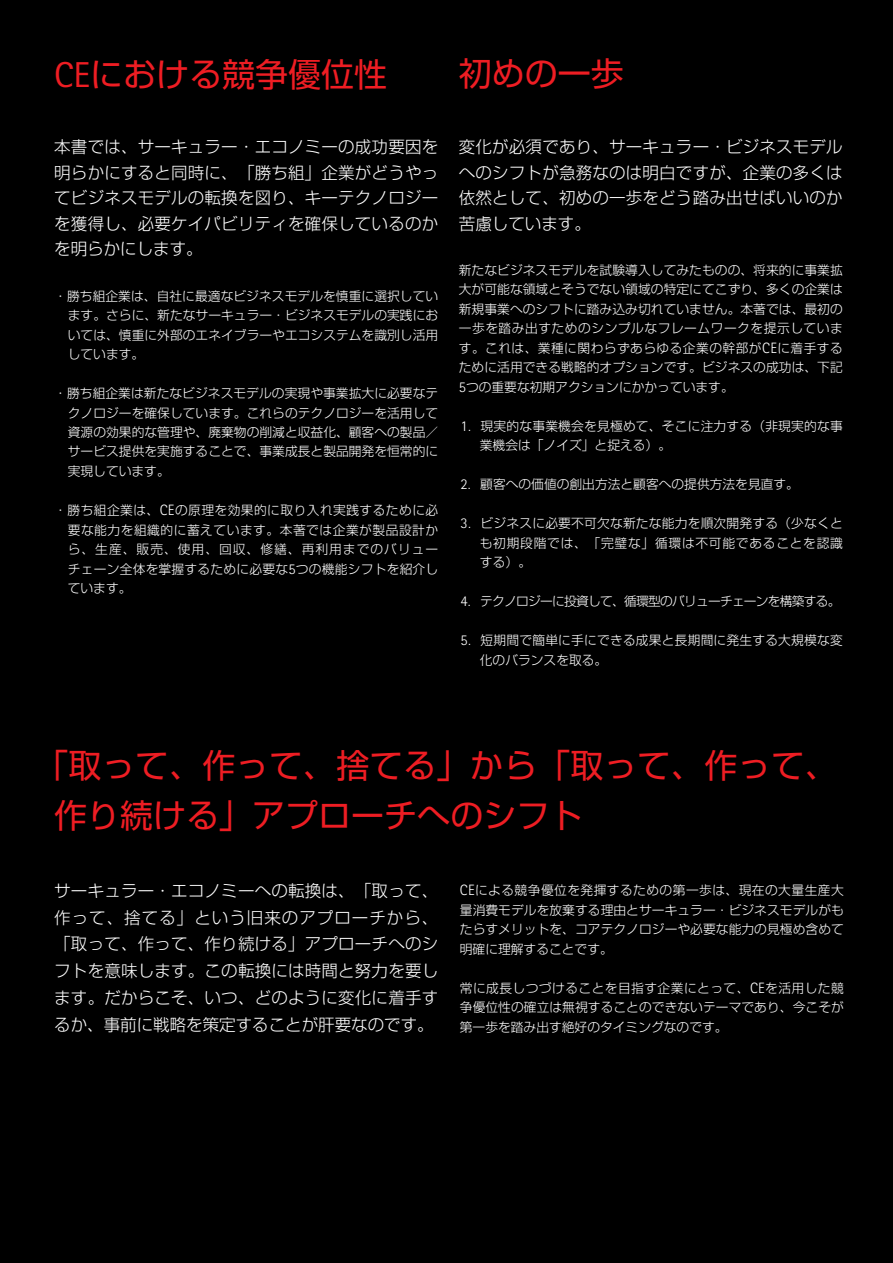
<style>
.page{position:relative;width:893px;height:1263px;background:#000}
.page>*{position:absolute;margin:0;border:0;box-sizing:border-box;transform-origin:0 0}
.t1{font:33px/49.5px "Shin Go Pro";color:#ee1d23}
.t2{font:300 16.5px/25.5px "Shin Go Pro";letter-spacing:.01em;color:#fff;text-align:justify}
.t3{font:300 12.75px/19.5px "Shin Go Pro";letter-spacing:.005em;color:#fff;text-align:justify}
.t4{font:300 12.75px "Shin Go Pro";letter-spacing:-.06em;color:#fff}
.s1{font-family:"Rotis Sans Seriffor ACN";font-size:36px}
.s2{font-family:"Rotis Sans Seriffor ACN";font-size:15px}
</style>
<div class="page">
<h1 class="t1" style="left:54px;top:46px;width:334px"><span class="s1">CE</span>における競争優位性</h1>
<p class="t2" style="left:54px;top:132px;width:385px">本書では、サーキュラー・エコノミーの成功要因を明らかにすると同時に、「勝ち組」企業がどうやってビジネスモデルの転換を図り、キーテクノロジーを獲得し、必要ケイパビリティを確保しているのかを明らかにします。</p>
<p class="t3" style="left:68px;top:284px;width:372px;text-indent:-14px">・勝ち組企業は、自社に最適なビジネスモデルを慎重に選択しています。さらに、新たなサーキュラー・ビジネスモデルの実践においては、慎重に外部のエネイブラーやエコシステムを識別し活用しています。</p>
<p class="t3" style="left:68px;top:382px;width:372px;text-indent:-14px">・勝ち組企業は新たなビジネスモデルの実現や事業拡大に必要なテクノロジーを確保しています。これらのテクノロジーを活用して資源の効果的な管理や、廃棄物の削減と収益化、顧客への製品／サービス提供を実施することで、事業成長と製品開発を恒常的に実現しています。</p>
<p class="t3" style="left:68px;top:499px;width:372px;text-indent:-13px">・勝ち組企業は、<span class="s2">CE</span>の原理を効果的に取り入れ実践するために必要な能力を組織的に蓄えています。本著では企業が製品設計から、生産、販売、使用、回収、修繕、再利用までのバリューチェーン全体を掌握するために必要な<span class="s2">5</span>つの機能シフトを紹介しています。</p>
<h1 class="t1" style="left:459px;top:45px;width:166px">初めの一歩</h1>
<p class="t2" style="left:459px;top:132px;width:385px">変化が必須であり、サーキュラー・ビジネスモデルへのシフトが急務なのは明白ですが、企業の多くは依然として、初めの一歩をどう踏み出せばいいのか苦慮しています。</p>
<p class="t3" style="left:459px;top:259px;width:386px">新たなビジネスモデルを試験導入してみたものの、将来的に事業拡大が可能な領域とそうでない領域の特定にてこずり、多くの企業は新規事業へのシフトに踏み込み切れていません。本著では、最初の一歩を踏み出すためのシンプルなフレームワークを提示しています。これは、業種に関わらずあらゆる企業の幹部が<span class="s2">CE</span>に着手するために活用できる戦略的オプションです。ビジネスの成功は、下記<span class="s2">5</span>つの重要な初期アクションにかかっています。</p>
<p class="t3" style="left:480px;top:415px;width:364px;text-indent:-20px"><span class="s2">1</span>．現実的な事業機会を見極めて、そこに注力する（非現実的な事業機会は「ノイズ」と捉える）。</p>
<p class="t3" style="left:460px;top:473px;width:340px"><span class="s2">2</span>．顧客への価値の創出方法と顧客への提供方法を見直す。</p>
<p class="t3" style="left:480px;top:512px;width:365px;text-indent:-20px"><span class="s2">3</span>．ビジネスに必要不可欠な新たな能力を順次開発する（少なくとも初期段階では、「完璧な」循環は不可能であることを認識する）。</p>
<p class="t4" style="left:460px;top:591px;width:382px"><span class="s2">4</span>．テクノロジーに投資して、循環型のバリューチェーンを構築する。</p>
<p class="t3" style="left:480px;top:629px;width:364px;text-indent:-20px"><span class="s2">5</span>．短期間で簡単に手にできる成果と長期間に発生する大規模な変化のバランスを取る。</p>
<h1 class="t1" style="left:54px;top:737px;width:785px;text-indent:-19px">「取って、作って、捨てる」から「取って、作って、作り続ける」アプローチへのシフト</h1>
<p class="t2" style="left:54px;top:875px;width:386px;line-height:26.7px">サーキュラー・エコノミーへの転換は、「取って、作って、捨てる」という旧来のアプローチから、「取って、作って、作り続ける」アプローチへのシフトを意味します。この転換には時間と努力を要します。だからこそ、いつ、どのように変化に着手するか、事前に戦略を策定することが肝要なのです。</p>
<p class="t3" style="left:460px;top:879px;width:385px"><span class="s2">CE</span>による競争優位を発揮するための第一歩は、現在の大量生産大量消費モデルを放棄する理由とサーキュラー・ビジネスモデルがもたらすメリットを、コアテクノロジーや必要な能力の見極め含めて明確に理解することです。</p>
<p class="t3" style="left:460px;top:976px;width:386px">常に成長しつづけることを目指す企業にとって、<span class="s2">CE</span>を活用した競争優位性の確立は無視することのできないテーマであり、今こそが第一歩を踏み出す絶好のタイミングなのです。</p>
</div>
